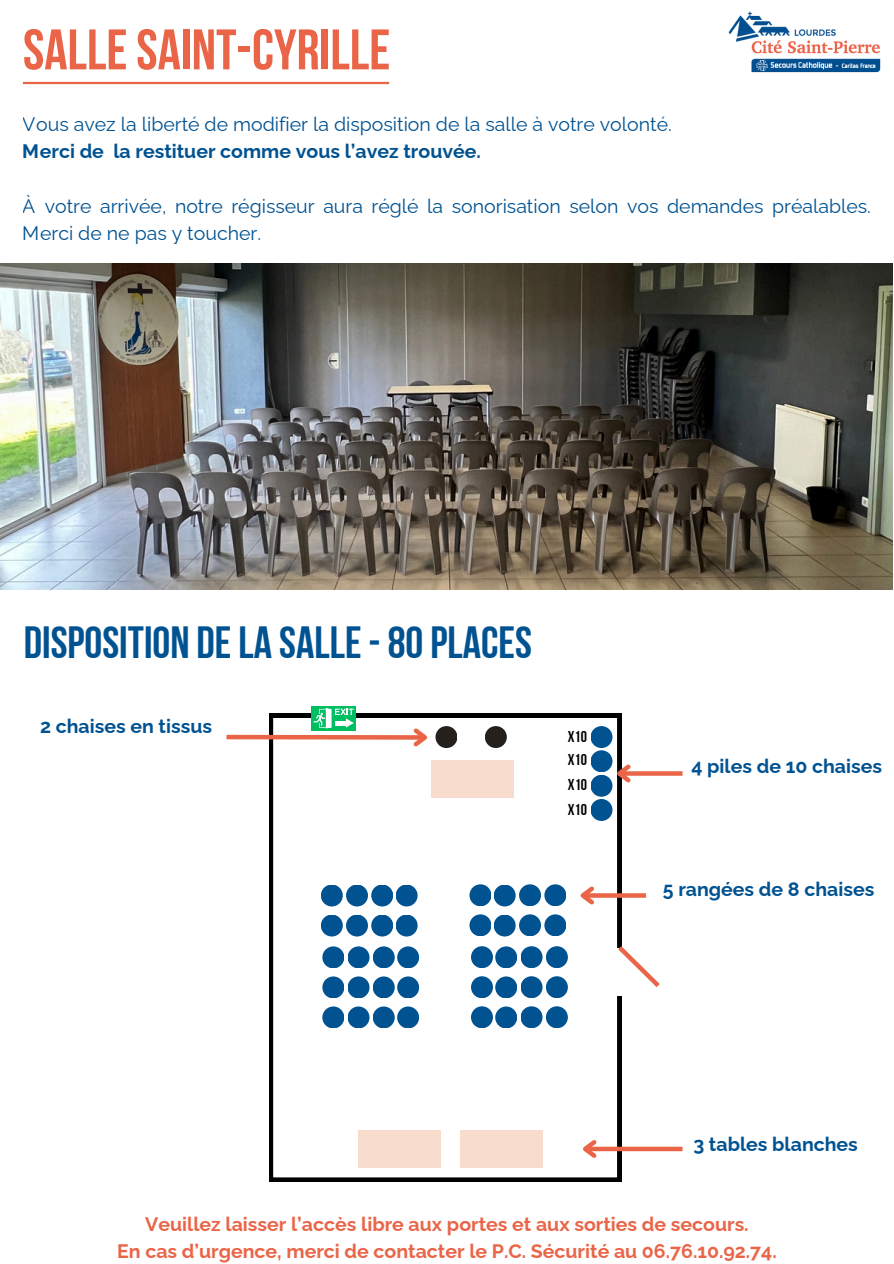
<style>
.page{position:relative;width:894px;height:1264px;background:#fff}
.page>*{position:absolute;margin:0;border:0;box-sizing:border-box;transform-origin:0 0}
.t1{font:57px "Bebas Neue Cyrillic";color:#ea6548}
.t2{font:45px "Bebas Neue Cyrillic";color:#005291}
.t3{font:19.5px/27px "Raleway";color:#005291}
.t4{font:700 19.5px/27px "Raleway";color:#ea6548;text-align:center}
.t5{font:700 19.5px "Raleway";color:#005291}
.t6{font:15.75px "Bebas Neue Cyrillic";color:#000}
</style>
<div class="page">
<img style="left:728px;top:11px;width:153px;height:62px">
<hr style="left:23px;top:82px;width:366px;height:2px;background:#ea6548">
<svg style="left:269px;top:713px;width:352px;height:468px"></svg>
<div style="left:226px;top:734px;width:199px;height:5px;background:#ea6548"></div>
<svg style="left:409px;top:724px;width:23px;height:26px"></svg>
<svg style="left:322px;top:946px;width:22px;height:22px"></svg>
<svg style="left:347px;top:946px;width:22px;height:22px"></svg>
<svg style="left:372px;top:946px;width:22px;height:22px"></svg>
<svg style="left:397px;top:946px;width:22px;height:22px"></svg>
<svg style="left:471px;top:946px;width:22px;height:22px"></svg>
<svg style="left:495px;top:946px;width:22px;height:22px"></svg>
<svg style="left:520px;top:946px;width:22px;height:22px"></svg>
<svg style="left:545px;top:946px;width:22px;height:22px"></svg>
<svg style="left:347px;top:976px;width:22px;height:22px"></svg>
<svg style="left:372px;top:976px;width:22px;height:22px"></svg>
<svg style="left:397px;top:976px;width:22px;height:22px"></svg>
<svg style="left:471px;top:976px;width:22px;height:22px"></svg>
<svg style="left:495px;top:976px;width:22px;height:22px"></svg>
<svg style="left:520px;top:976px;width:22px;height:22px"></svg>
<svg style="left:322px;top:976px;width:22px;height:22px"></svg>
<svg style="left:545px;top:976px;width:22px;height:22px"></svg>
<svg style="left:321px;top:884px;width:22px;height:22px"></svg>
<svg style="left:346px;top:884px;width:22px;height:22px"></svg>
<svg style="left:371px;top:884px;width:22px;height:22px"></svg>
<svg style="left:395px;top:884px;width:22px;height:22px"></svg>
<svg style="left:469px;top:884px;width:22px;height:22px"></svg>
<svg style="left:493px;top:884px;width:22px;height:22px"></svg>
<svg style="left:519px;top:884px;width:22px;height:22px"></svg>
<svg style="left:544px;top:884px;width:22px;height:22px"></svg>
<svg style="left:321px;top:914px;width:22px;height:22px"></svg>
<svg style="left:346px;top:914px;width:22px;height:22px"></svg>
<svg style="left:371px;top:914px;width:22px;height:22px"></svg>
<svg style="left:395px;top:914px;width:22px;height:22px"></svg>
<svg style="left:469px;top:914px;width:22px;height:22px"></svg>
<svg style="left:493px;top:914px;width:22px;height:22px"></svg>
<div style="left:519px;top:914px;width:22px;height:22px;background:#005291"></div>
<svg style="left:544px;top:914px;width:22px;height:22px"></svg>
<svg style="left:590px;top:726px;width:22px;height:22px"></svg>
<svg style="left:590px;top:750px;width:22px;height:22px"></svg>
<svg style="left:590px;top:774px;width:22px;height:22px"></svg>
<svg style="left:590px;top:799px;width:22px;height:22px"></svg>
<div style="left:585px;top:1146px;width:97px;height:5px;background:#ea6548"></div>
<svg style="left:577px;top:1135px;width:23px;height:26px"></svg>
<div style="left:601px;top:948px;width:41px;height:48px;background:#fff"></div>
<svg style="left:613px;top:941px;width:47px;height:47px"></svg>
<svg style="left:484px;top:726px;width:22px;height:22px"></svg>
<svg style="left:435px;top:726px;width:22px;height:22px"></svg>
<div style="left:311px;top:705px;width:45px;height:25px;background:#00bf63"></div>
<svg style="left:313px;top:707px;width:41px;height:21px"></svg>
<div style="left:431px;top:760px;width:82px;height:37px;background:#f8dcce"></div>
<svg style="left:598px;top:893px;width:48px;height:4px"></svg>
<svg style="left:575px;top:882px;width:23px;height:26px"></svg>
<svg style="left:634px;top:771px;width:48px;height:4px"></svg>
<svg style="left:611px;top:760px;width:23px;height:26px"></svg>
<div style="left:460px;top:1130px;width:82px;height:37px;background:#f8dcce"></div>
<div style="left:358px;top:1130px;width:82px;height:37px;background:#f8dcce"></div>
<img style="left:0;top:263px;width:891px;height:326px">
<svg style="left:347px;top:1006px;width:22px;height:22px"></svg>
<svg style="left:372px;top:1006px;width:22px;height:22px"></svg>
<svg style="left:397px;top:1006px;width:22px;height:22px"></svg>
<svg style="left:471px;top:1006px;width:22px;height:22px"></svg>
<svg style="left:495px;top:1006px;width:22px;height:22px"></svg>
<svg style="left:520px;top:1006px;width:22px;height:22px"></svg>
<svg style="left:322px;top:1006px;width:22px;height:22px"></svg>
<svg style="left:545px;top:1006px;width:22px;height:22px"></svg>
<h1 class="t1" style="left:23px;top:27px;width:369px">SALLESAINT-CYRILLE</h1>
<p class="t3" style="left:23px;top:111px;width:650px">Vous avez la liberté de modifier la disposition de la salle à votre volonté.</p>
<p class="t5" style="left:23px;top:140px;width:459px">Merci de la restituer comme vous l’avez trouvée.</p>
<p class="t3" style="left:23px;top:192px;width:849px">À votre arrivée, notre régisseur aura réglé la sonorisation selon vos demandes préalables.<br>Merci de ne pas y toucher.</p>
<h2 class="t2" style="left:24px;top:624px;width:509px">DISPOSITION DELA SALLE-80PLACES</h2>
<p class="t5" style="left:40px;top:714px;width:173px">2 chaises en tissus</p>
<p class="t6" style="left:567px;top:730px;width:21px">X10</p>
<p class="t6" style="left:567px;top:753px;width:21px">X10</p>
<p class="t6" style="left:567px;top:778px;width:21px">X10</p>
<p class="t6" style="left:567px;top:802px;width:21px">X10</p>
<p class="t5" style="left:691px;top:754px;width:192px">4 piles de 10 chaises</p>
<p class="t5" style="left:662px;top:878px;width:213px">5 rangées de 8 chaises</p>
<p class="t5" style="left:693px;top:1132px;width:166px">3 tables blanches</p>
<p class="t4" style="left:117px;top:1210px;width:661px">Veuillez laisser l’accès libre aux portes et aux sorties de secours.<br>En cas d’urgence, merci de contacter le P.C. Sécurité au 06.76.10.92.74.</p>
</div>
